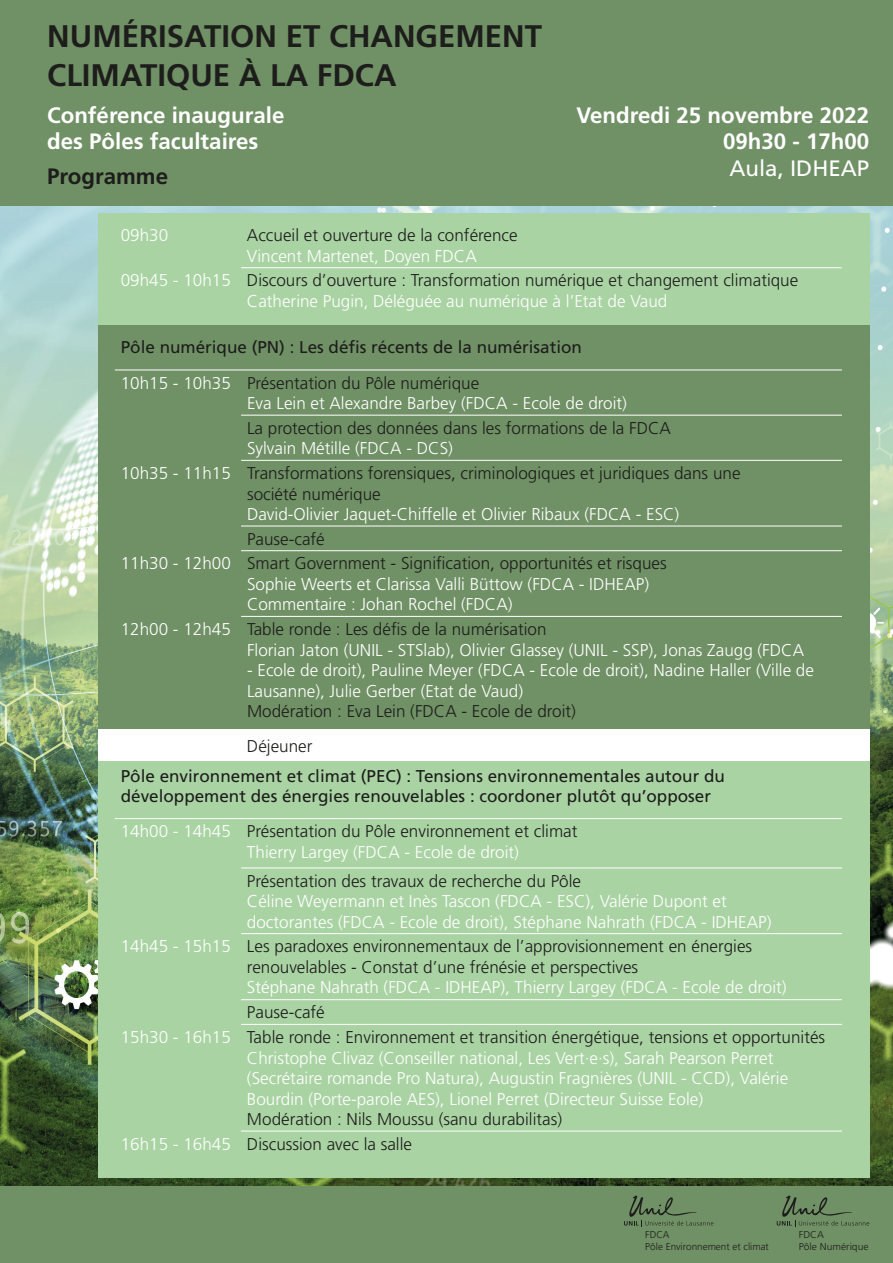
<style>
.page{position:relative;width:893px;height:1263px;background:#fff}
.page>*{position:absolute;margin:0;border:0;box-sizing:border-box;transform-origin:0 0}
.t1{font:700 31.2px/38.6px "Frutiger LT Std";color:#1d1d1b}
.t2{font:700 22.27px "Frutiger LT Std";color:#fff}
.t3{font:22.27px "Frutiger LT Std";color:#fff}
.t4{font:700 22.27px "Frutiger LT Std";color:#1d1d1b}
.TITRE_Frutiger{font:300 17.1px/20.5px "Frutiger LT Std";color:#fff}
.TITRE_Frutiger-2{font:300 17.1px/20.5px "Frutiger LT Std";color:#1d1d1b}
.TITRE_Frutiger-3{font:17.1px/20.5px "Frutiger LT Std";color:#1d1d1b}
.t5{font:300 9.9px/11.9px "Frutiger LT Std";color:#1d1d1b}
.t6{font:300 9.9px/11.9px "Frutiger LT Std";color:#1d1d1b;scale:1.04 1}
</style>
<div class="page">
<img style="left:0;top:205px;width:893px;height:982px">
<div style="left:98px;top:213px;width:771px;height:964px;background:#aad3a4"></div>
<div style="left:0;top:0;width:893px;height:205px;background:#709065"></div>
<div style="left:0;top:1187px;width:893px;height:76px;background:#709065"></div>
<div style="left:98px;top:326px;width:771px;height:417px;background:#709065"></div>
<div style="left:98px;top:729px;width:771px;height:32px;background:#fff"></div>
<hr style="left:115px;top:370px;width:126px;height:1px;background:#fff">
<hr style="left:241px;top:370px;width:601px;height:1px;background:#fff">
<hr style="left:241px;top:415px;width:601px;height:1px;background:#fff">
<hr style="left:241px;top:460px;width:601px;height:1px;background:#fff">
<hr style="left:241px;top:526px;width:601px;height:1px;background:#fff">
<hr style="left:241px;top:550px;width:601px;height:1px;background:#fff">
<hr style="left:241px;top:616px;width:601px;height:1px;background:#fff">
<hr style="left:241px;top:868px;width:601px;height:1px;background:#fff">
<hr style="left:241px;top:933px;width:601px;height:1px;background:#fff">
<hr style="left:241px;top:999px;width:601px;height:1px;background:#fff">
<hr style="left:241px;top:1024px;width:601px;height:1px;background:#fff">
<hr style="left:115px;top:818px;width:126px;height:1px;background:#fff">
<hr style="left:241px;top:818px;width:601px;height:1px;background:#fff">
<hr style="left:241px;top:1131px;width:601px;height:1px;background:#fff">
<hr style="left:241px;top:268px;width:601px;height:1px;background:#fff">
<svg style="left:624px;top:1196px;width:89px;height:31px"></svg>
<svg style="left:777px;top:1196px;width:92px;height:31px"></svg>
<p class="t1" style="left:47px;top:17px;width:496px">NUMÉRISATION ET CHANGEMENT<br>CLIMATIQUE À LA FDCA</p>
<p class="t2" style="left:47px;top:102px;width:239px">Conférence inaugurale</p>
<p class="t2" style="left:47px;top:129px;width:213px">des Pôles facultaires</p>
<p class="t4" style="left:47px;top:163px;width:122px">Programme</p>
<p class="t2" style="left:577px;top:102px;width:294px">Vendredi 25 novembre 2022</p>
<p class="t2" style="left:723px;top:129px;width:148px">09h30 - 17h00</p>
<p class="t3" style="left:729px;top:155px;width:141px">Aula, IDHEAP</p>
<p class="TITRE_Frutiger" style="left:121px;top:225px;width:49px">09h30</p>
<p class="TITRE_Frutiger-2" style="left:247px;top:225px;width:272px">Accueil et ouverture de la conférence</p>
<p class="TITRE_Frutiger" style="left:247px;top:246px;width:231px">Vincent Martenet, Doyen FDCA</p>
<p class="TITRE_Frutiger" style="left:121px;top:271px;width:112px">09h45 - 10h15</p>
<p class="TITRE_Frutiger-2" style="left:247px;top:271px;width:553px">Discours d’ouverture : Transformation numérique et changement climatique</p>
<p class="TITRE_Frutiger" style="left:247px;top:291px;width:422px">Catherine Pugin, Déléguée au numérique à l’Etat de Vaud</p>
<p class="TITRE_Frutiger-3" style="left:121px;top:337px;width:463px">Pôle numérique (PN) : Les défis récents de la numérisation</p>
<p class="TITRE_Frutiger" style="left:121px;top:373px;width:112px">10h15 - 10h35</p>
<p class="TITRE_Frutiger-2" style="left:247px;top:373px;width:234px">Présentation du Pôle numérique</p>
<p class="TITRE_Frutiger" style="left:247px;top:393px;width:381px">Eva Lein et Alexandre Barbey (FDCA - Ecole de droit)</p>
<p class="TITRE_Frutiger-2" style="left:247px;top:418px;width:425px">La protection des données dans les formations de la FDCA</p>
<p class="TITRE_Frutiger" style="left:247px;top:438px;width:207px">Sylvain Métille (FDCA - DCS)</p>
<p class="TITRE_Frutiger" style="left:121px;top:463px;width:112px">10h35 - 11h15</p>
<p class="TITRE_Frutiger-2" style="left:247px;top:463px;width:495px">Transformations forensiques, criminologiques et juridiques dans une société numérique</p>
<p class="TITRE_Frutiger" style="left:247px;top:504px;width:434px">David-Olivier Jaquet-Chiffelle et Olivier Ribaux (FDCA - ESC)</p>
<p class="TITRE_Frutiger-2" style="left:247px;top:529px;width:79px">Pause-café</p>
<p class="TITRE_Frutiger" style="left:121px;top:554px;width:112px">11h30 - 12h00</p>
<p class="TITRE_Frutiger-2" style="left:247px;top:554px;width:421px">Smart Government - Signification, opportunités et risques</p>
<p class="TITRE_Frutiger" style="left:247px;top:574px;width:404px">Sophie Weerts et Clarissa Valli Büttow (FDCA - IDHEAP)<br>Commentaire : Johan Rochel (FDCA)</p>
<p class="TITRE_Frutiger" style="left:121px;top:619px;width:112px">12h00 - 12h45</p>
<p class="TITRE_Frutiger-2" style="left:247px;top:619px;width:301px">Table ronde : Les défis de la numérisation</p>
<p class="TITRE_Frutiger" style="left:247px;top:640px;width:558px">Florian Jaton (UNIL - STSlab), Olivier Glassey (UNIL - SSP), Jonas Zaugg (FDCA</p>
<p class="TITRE_Frutiger" style="left:247px;top:660px;width:568px">- Ecole de droit), Pauline Meyer (FDCA - Ecole de droit), Nadine Haller (Ville de<br>Lausanne), Julie Gerber (Etat de Vaud)</p>
<p class="TITRE_Frutiger-2" style="left:247px;top:701px;width:330px">Modération : Eva Lein (FDCA - Ecole de droit)</p>
<p class="TITRE_Frutiger-2" style="left:247px;top:736px;width:67px">Déjeuner</p>
<p class="TITRE_Frutiger-3" style="left:121px;top:766px;width:606px">Pôle environnement et climat (PEC) : Tensions environnementales autour du développement des énergies renouvelables : coordoner plutôt qu’opposer</p>
<p class="TITRE_Frutiger" style="left:121px;top:821px;width:112px">14h00 - 14h45</p>
<p class="TITRE_Frutiger-2" style="left:247px;top:821px;width:332px">Présentation du Pôle environnement et climat</p>
<p class="TITRE_Frutiger" style="left:247px;top:842px;width:273px">Thierry Largey (FDCA - Ecole de droit)</p>
<p class="TITRE_Frutiger-2" style="left:247px;top:871px;width:336px">Présentation des travaux de recherche du Pôle</p>
<p class="TITRE_Frutiger" style="left:247px;top:891px;width:481px">Céline Weyermann et Inès Tascon (FDCA - ESC), Valérie Dupont et</p>
<p class="TITRE_Frutiger" style="left:247px;top:912px;width:526px">doctorantes (FDCA - Ecole de droit), Stéphane Nahrath (FDCA - IDHEAP)</p>
<p class="TITRE_Frutiger" style="left:121px;top:936px;width:112px">14h45 - 15h15</p>
<p class="TITRE_Frutiger-2" style="left:247px;top:936px;width:507px">Les paradoxes environnementaux de l’approvisionnement en énergies renouvelables - Constat d’une frénésie et perspectives</p>
<p class="TITRE_Frutiger" style="left:247px;top:977px;width:541px">Stéphane Nahrath (FDCA - IDHEAP), Thierry Largey (FDCA - Ecole de droit)</p>
<p class="TITRE_Frutiger-2" style="left:247px;top:1002px;width:79px">Pause-café</p>
<p class="TITRE_Frutiger" style="left:121px;top:1027px;width:112px">15h30 - 16h15</p>
<p class="TITRE_Frutiger-2" style="left:247px;top:1027px;width:580px">Table ronde : Environnement et transition énergétique, tensions et opportunités</p>
<p class="TITRE_Frutiger" style="left:247px;top:1048px;width:543px">Christophe Clivaz (Conseiller national, Les Vert·e·s), Sarah Pearson Perret (Secrétaire romande Pro Natura), Augustin Fragnières (UNIL - CCD), Valérie<br>Bourdin (Porte-parole AES), Lionel Perret (Directeur Suisse Eole)</p>
<p class="TITRE_Frutiger-2" style="left:247px;top:1109px;width:317px">Modération : Nils Moussu (sanu durabilitas)</p>
<p class="TITRE_Frutiger" style="left:121px;top:1134px;width:112px">16h15 - 16h45</p>
<p class="TITRE_Frutiger-2" style="left:247px;top:1134px;width:167px">Discussion avec la salle</p>
<p class="t5" style="left:645px;top:1229px;width:125px">FDCA<br>Pôle Environnement et climat</p>
<p class="t6" style="left:799px;top:1229px;width:69px">FDCA<br>Pôle Numérique</p>
</div>
